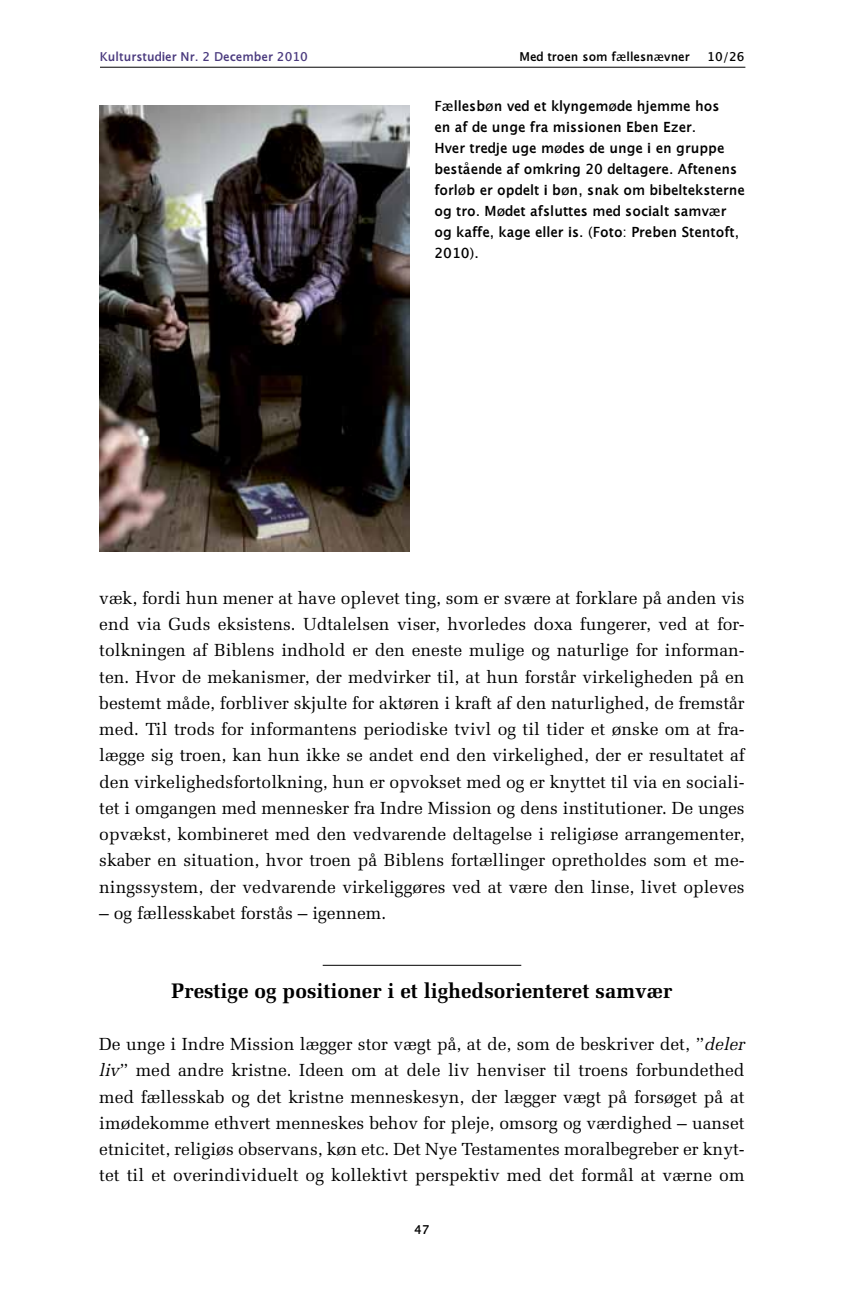
<style>
.page{position:relative;width:844px;height:1290px;background:#fff}
.page>*{position:absolute;margin:0;border:0;box-sizing:border-box;transform-origin:0 0}
.t1{font:700 21px "Melior LTCE";color:#000}
.t2{font:17.5px/26.2px "Melior LTCE";color:#000;text-align:justify}
.t3{font:14px/21px "Lucida Grande";color:#000}
.t4{font:12.25px "Lucida Grande";color:#000}
.t5{font:12.25px "Lucida Grande";color:#4a3a7e}
.s1{font-style:italic}
</style>
<div class="page">
<hr style="left:100px;top:67px;width:645px;height:1px;background:#000">
<hr style="left:322px;top:965px;width:199px;height:1px;background:#000">
<img style="left:100px;top:105px;width:309px;height:446px">
<p class="t5" style="left:100px;top:49px;width:209px">Kulturstudier Nr. 2 December 2010</p>
<p class="t4" style="left:519px;top:49px;width:172px">Med troen som fællesnævner</p>
<p class="t4" style="left:707px;top:49px;width:39px">10/26</p>
<p class="t3" style="left:434px;top:96px;width:312px">Fællesbøn ved et klyngemøde hjemme hos<br>en af de unge fra missionen Eben Ezer.<br>Hver tredje uge mødes de unge i en gruppe bestående af omkring 20 deltagere. Aftenens forløb er opdelt i bøn, snak om bibelteksterne og tro. Mødet afsluttes med socialt samvær og kaffe, kage eller is. (Foto: Preben Stentoft, 2010).</p>
<p class="t2" style="left:99px;top:585px;width:646px">væk, fordi hun mener at have oplevet ting, som er svære at forklare på anden vis end via Guds eksistens. Udtalelsen viser, hvorledes doxa fungerer, ved at for&shy;tolkningen af Biblens indhold er den eneste mulige og naturlige for informan&shy;ten. Hvor de mekanismer, der medvirker til, at hun forstår virkeligheden på en bestemt måde, forbliver skjulte for aktøren i kraft af den naturlighed, de fremstår med. Til trods for informantens periodiske tvivl og til tider et ønske om at fra&shy;lægge sig troen, kan hun ikke se andet end den virkelighed, der er resultatet af den virkelighedsfortolkning, hun er opvokset med og er knyttet til via en sociali&shy;tet i omgangen med mennesker fra Indre Mission og dens institutioner. De unges opvækst, kombineret med den vedvarende deltagelse i religiøse arrangementer, skaber en situation, hvor troen på Biblens fortællinger opretholdes som et me&shy;ningssystem, der vedvarende virkeliggøres ved at være den linse, livet opleves</p>
<p class="t2" style="left:99px;top:900px;width:288px">– og fællesskabet forstås – igennem.</p>
<p class="t1" style="left:171px;top:978px;width:502px">Prestige og positioner i et lighedsorienteret samvær</p>
<p class="t2" style="left:99px;top:1031px;width:646px">De unge i Indre Mission lægger stor vægt på, at de, som de beskriver det, ”<span class="s1">deler liv</span>” med andre kristne. Ideen om at dele liv henviser til troens forbundethed med fællesskab og det kristne menneskesyn, der lægger vægt på forsøget på at imødekomme ethvert menneskes behov for pleje, omsorg og værdighed – uanset etnicitet, religiøs observans, køn etc. Det Nye Testamentes moralbegreber er knyt&shy;tet til et overindividuelt og kollektivt perspektiv med det formål at værne om</p>
<p class="t4" style="left:414px;top:1221px;width:17px">47</p>
</div>
